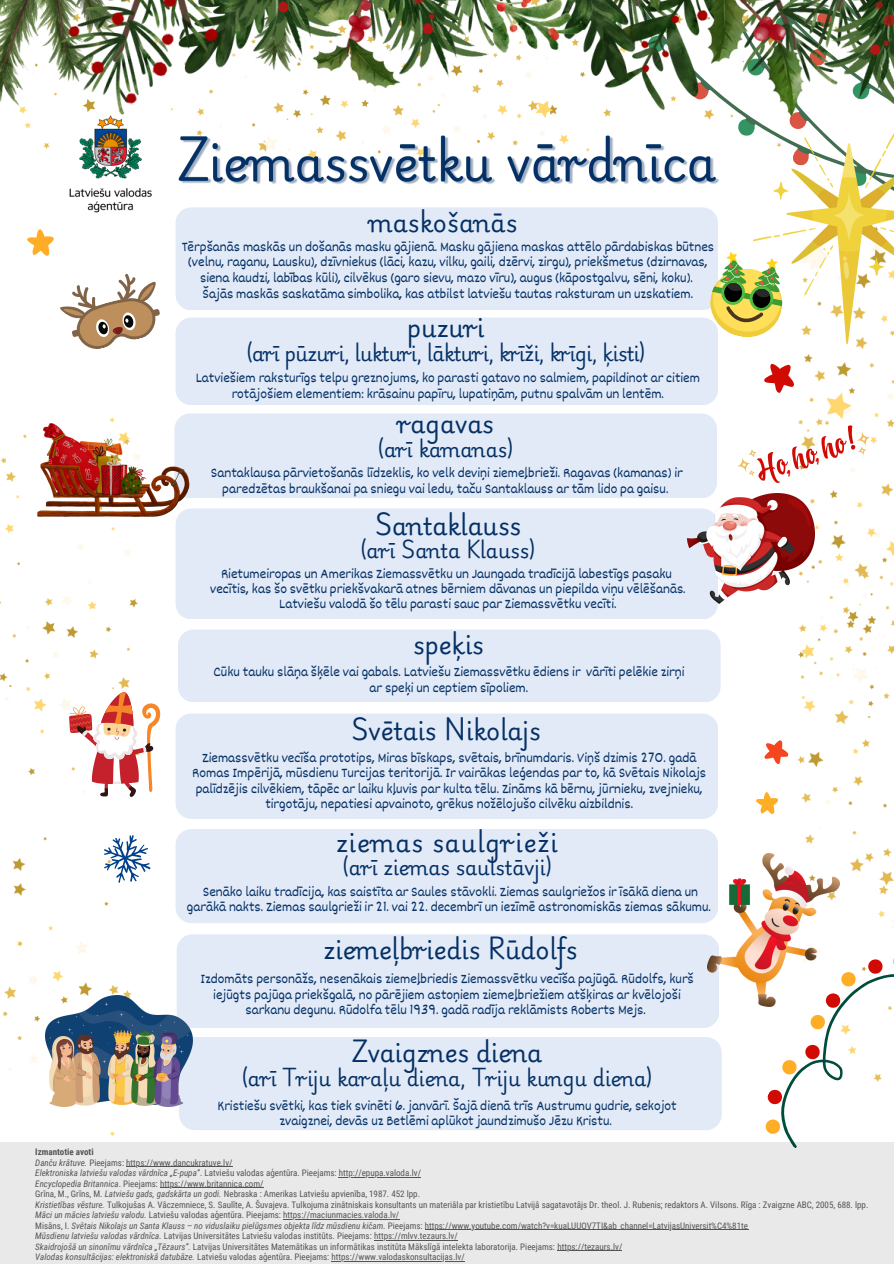
<style>
.page{position:relative;width:894px;height:1264px;background:#fff}
.page>*{position:absolute;margin:0;border:0;box-sizing:border-box;transform-origin:0 0}
.t1{font:24px "Playwrite US Modern";color:#043065}
.t2{font:24px "Playwrite US Modern";letter-spacing:.045em;color:#043065}
.t3{font:19.5px "Playwrite US Modern";color:#043065}
.t4{font:19.5px "Playwrite US Modern";letter-spacing:-.03em;color:#043065}
.t5{font:14.1px/15.3px "Dekko";color:#043065;text-align:center}
.t6{font:9px "Roboto Condensed";color:#545454}
.t7{font:700 9px "Roboto Condensed";color:#545454}
.s1{font-style:italic}
.s2{font-family:"Noto Sans";font-style:italic}
</style>
<div class="page">
<img style="left:797px;top:343px;width:96px;height:532px">
<img style="left:0;top:417px;width:138px;height:720px">
<img style="left:43px;top:123px;width:109px;height:90px">
<svg style="left:738px;top:123px;width:86px;height:13px"></svg>
<img style="left:0;top:0;width:893px;height:123px">
<div style="left:175px;top:207px;width:543px;height:103px;background:#e2eaf7"></div>
<div style="left:175px;top:317px;width:542px;height:88px;background:#e2eaf7"></div>
<div style="left:176px;top:413px;width:540px;height:85px;background:#e2eaf7"></div>
<div style="left:175px;top:508px;width:543px;height:111px;background:#e2eaf7"></div>
<div style="left:178px;top:629px;width:542px;height:73px;background:#e2eaf7"></div>
<div style="left:175px;top:829px;width:542px;height:94px;background:#e2eaf7"></div>
<div style="left:177px;top:934px;width:542px;height:93px;background:#e2eaf7"></div>
<div style="left:179px;top:1036px;width:542px;height:94px;background:#e2eaf7"></div>
<div style="left:175px;top:713px;width:543px;height:106px;background:#e2eaf7"></div>
<img style="left:753px;top:133px;width:140px;height:210px">
<svg style="left:763px;top:875px;width:130px;height:267px"></svg>
<svg style="left:756px;top:792px;width:23px;height:22px"></svg>
<svg style="left:764px;top:740px;width:25px;height:24px"></svg>
<svg style="left:764px;top:356px;width:38px;height:42px"></svg>
<svg style="left:27px;top:229px;width:27px;height:27px"></svg>
<svg style="left:60px;top:273px;width:100px;height:76px"></svg>
<img style="left:36px;top:423px;width:155px;height:96px">
<svg style="left:703px;top:251px;width:85px;height:92px"></svg>
<img style="left:687px;top:493px;width:127px;height:110px">
<svg style="left:69px;top:692px;width:91px;height:105px"></svg>
<img style="left:46px;top:995px;width:146px;height:111px">
<svg style="left:95px;top:828px;width:56px;height:62px"></svg>
<img style="left:707px;top:853px;width:132px;height:153px">
<div style="left:0;top:1142px;width:893px;height:121px;background:#e9e9e9"></div>
<img style="left:177px;top:117px;width:546px;height:67px">
<hr style="left:126px;top:1166px;width:106px;height:1px;background:#545454">
<hr style="left:339px;top:1176px;width:82px;height:1px;background:#545454">
<hr style="left:160px;top:1187px;width:103px;height:1px;background:#545454">
<hr style="left:283px;top:1218px;width:116px;height:1px;background:#545454">
<hr style="left:424px;top:1229px;width:324px;height:1px;background:#545454">
<hr style="left:374px;top:1239px;width:84px;height:1px;background:#545454">
<hr style="left:557px;top:1250px;width:65px;height:1px;background:#545454">
<hr style="left:331px;top:1260px;width:133px;height:1px;background:#545454">
<svg style="left:737px;top:424px;width:135px;height:64px"></svg>
<h1 class="t1" style="left:368px;top:209px;width:150px">maskošanās</h1>
<p class="t5" style="left:182px;top:238px;width:534px;line-height:15.9px">Tērpšanās maskās un došanās masku gājienā. Masku gājiena maskas attēlo pārdabiskas būtnes (velnu, raganu, Lausku), dzīvniekus (lāci, kazu, vilku, gaili, dzērvi, zirgu), priekšmetus (dzirnavas, siena kaudzi, labības kūli), cilvēkus (garo sievu, mazo vīru), augus (kāpostgalvu, sēni, koku).<br>Šajās maskās saskatāma simbolika, kas atbilst latviešu tautas raksturam un uzskatiem.</p>
<h1 class="t1" style="left:407px;top:315px;width:79px">puzuri</h1>
<h2 class="t4" style="left:247px;top:343px;width:400px">(arī pūzuri, lukturi, lākturi, krīži, krīgi, ķisti)</h2>
<h4 class="t5" style="left:196px;top:369px;width:505px;line-height:15.9px">Latviešiem raksturīgs telpu greznojums, ko parasti gatavo no salmiem, papildinot ar citiem rotājošiem elementiem: krāsainu papīru, lupatiņām, putnu spalvām un lentēm.</h4>
<h1 class="t1" style="left:397px;top:411px;width:98px">ragavas</h1>
<h2 class="t3" style="left:378px;top:438px;width:136px">(arī kamanas)</h2>
<p class="t5" style="left:211px;top:464px;width:473px;line-height:15.9px">Santaklausa pārvietošanās līdzeklis, ko velk deviņi ziemeļbrieži. Ragavas (kamanas) ir paredzētas braukšanai pa sniegu vai ledu, taču Santaklauss ar tām lido pa gaisu.</p>
<h1 class="t1" style="left:374px;top:512px;width:148px">Santaklauss</h1>
<h2 class="t3" style="left:360px;top:540px;width:176px">(arī Santa Klauss)</h2>
<p class="t5" style="left:210px;top:565px;width:477px">Rietumeiropas un Amerikas Ziemassvētku un Jaungada tradīcijā labestīgs pasaku vecītis, kas šo svētku priekšvakarā atnes bērniem dāvanas un piepilda viņu vēlēšanās.<br>Latviešu valodā šo tēlu parasti sauc par Ziemassvētku vecīti.</p>
<p class="t1" style="left:413px;top:631px;width:72px">speķis</p>
<p class="t5" style="left:213px;top:663px;width:472px">Cūku tauku slāņa šķēle vai gabals. Latviešu Ziemassvētku ēdiens ir vārīti pelēkie zirņi ar speķi un ceptiem sīpoliem.</p>
<p class="t1" style="left:351px;top:717px;width:191px">Svētais Nikolajs</p>
<p class="t5" style="left:192px;top:749px;width:515px">Ziemassvētku vecīša prototips, Miras bīskaps, svētais, brīnumdaris. Viņš dzimis 270. gadā Romas Impērijā, mūsdienu Turcijas teritorijā. Ir vairākas leģendas par to, kā Svētais Nikolajs palīdzējis cilvēkiem, tāpēc ar laiku kļuvis par kulta tēlu. Zināms kā bērnu, jūrnieku, zvejnieku, tirgotāju, nepatiesi apvainoto, grēkus nožēlojušo cilvēku aizbildnis.</p>
<h1 class="t2" style="left:336px;top:829px;width:223px">ziemas saulgrieži</h1>
<h2 class="t3" style="left:343px;top:857px;width:210px">(arī ziemas saulstāvji)</h2>
<p class="t5" style="left:187px;top:883px;width:525px">Senāko laiku tradīcija, kas saistīta ar Saules stāvokli. Ziemas saulgriežos ir īsākā diena un garākā nakts. Ziemas saulgrieži ir 21. vai 22. decembrī un iezīmē astronomiskās ziemas sākumu.</p>
<p class="t1" style="left:323px;top:936px;width:255px">ziemeļbriedis Rūdolfs</p>
<p class="t5" style="left:200px;top:970px;width:495px">Izdomāts personāžs, nesenākais ziemeļbriedis Ziemassvētku vecīša pajūgā. Rūdolfs, kurš iejūgts pajūga priekšgalā, no pārējiem astoņiem ziemeļbriežiem atšķiras ar kvēlojoši sarkanu degunu. Rūdolfa tēlu 1939. gadā radīja reklāmists Roberts Mejs.</p>
<h4 class="t1" style="left:352px;top:1040px;width:191px">Zvaigznes diena</h4>
<h4 class="t3" style="left:242px;top:1067px;width:411px">(arī Triju karaļu diena, Triju kungu diena)</h4>
<p class="t5" style="left:217px;top:1097px;width:460px">Kristiešu svētki, kas tiek svinēti 6. janvārī. Šajā dienā trīs Austrumu gudrie, sekojot zvaigznei, devās uz Betlēmi aplūkot jaundzimušo Jēzu Kristu.</p>
<h4 class="t7" style="left:35px;top:1146px;width:60px">Izmantotie avoti</h4>
<p class="t6" style="left:35px;top:1157px;width:199px"><span class="s1">Danču krātuve.</span> Pieejams: https://www.dancukratuve.lv/</p>
<p class="t6" style="left:35px;top:1167px;width:387px"><span class="s1">Elektroniska latviešu valodas vārdnīca „E-pupa”</span>. Latviešu valodas aģentūra. Pieejams: http://epupa.valoda.lv/</p>
<p class="t6" style="left:35px;top:1178px;width:230px"><span class="s1">Encyclopedia Britannica</span>. Pieejams: https://www.britannica.com/</p>
<p class="t6" style="left:35px;top:1188px;width:386px">Grīna, M., Grīns, M. <span class="s1">Latviešu gads, gadskārta un godi.</span> Nebraska : Amerikas Latviešu apvienība, 1987. 452 lpp.</p>
<p class="t6" style="left:35px;top:1199px;width:834px"><span class="s1">Kristietības vēsture.</span> Tulkojušas A. Vāczemniece, S. Saulīte, A. Šuvajeva. Tulkojuma zinātniskais konsultants un materiāla par kristietību Latvijā sagatavotājs Dr. theol. J. Rubenis; redaktors A. Vilsons. Rīga : Zvaigzne ABC, 2005, 688. lpp.</p>
<h4 class="t6" style="left:35px;top:1209px;width:365px"><span class="s1">Māci un mācies latviešu valodu.</span> Latviešu valodas aģentūra. Pieejams: https://maciunmacies.valoda.lv/</h4>
<h2 class="t6" style="left:35px;top:1220px;width:714px">Misāns, I. <span class="s1">Svētais Nikolajs un Santa Klauss</span> <span class="s2">‒</span> <span class="s1">no viduslaiku pielūgsmes objekta līdz mūsdienu kičam.</span> Pieejams: https://www.youtube.com/watch?v=kuaLUUQV7TI&amp;ab_channel=LatvijasUniversit%C4%81te</h2>
<p class="t6" style="left:35px;top:1230px;width:424px"><span class="s1">Mūsdienu latviešu valodas vārdnīca.</span> Latvijas Universitātes Latviešu valodas institūts. Pieejams: https://mlvv.tezaurs.lv/</p>
<h2 class="t6" style="left:35px;top:1241px;width:588px"><span class="s1">Skaidrojošā un sinonīmu vārdnīca „Tēzaurs”.</span> Latvijas Universitātes Matemātikas un informātikas institūta Mākslīgā intelekta laboratorija. Pieejams: https://tezaurs.lv/</h2>
<p class="t6" style="left:35px;top:1251px;width:430px"><span class="s1">Valodas konsultācijas: elektroniskā datubāze.</span> Latviešu valodas aģentūra. Pieejams: https://www.valodaskonsultacijas.lv/</p>
</div>
